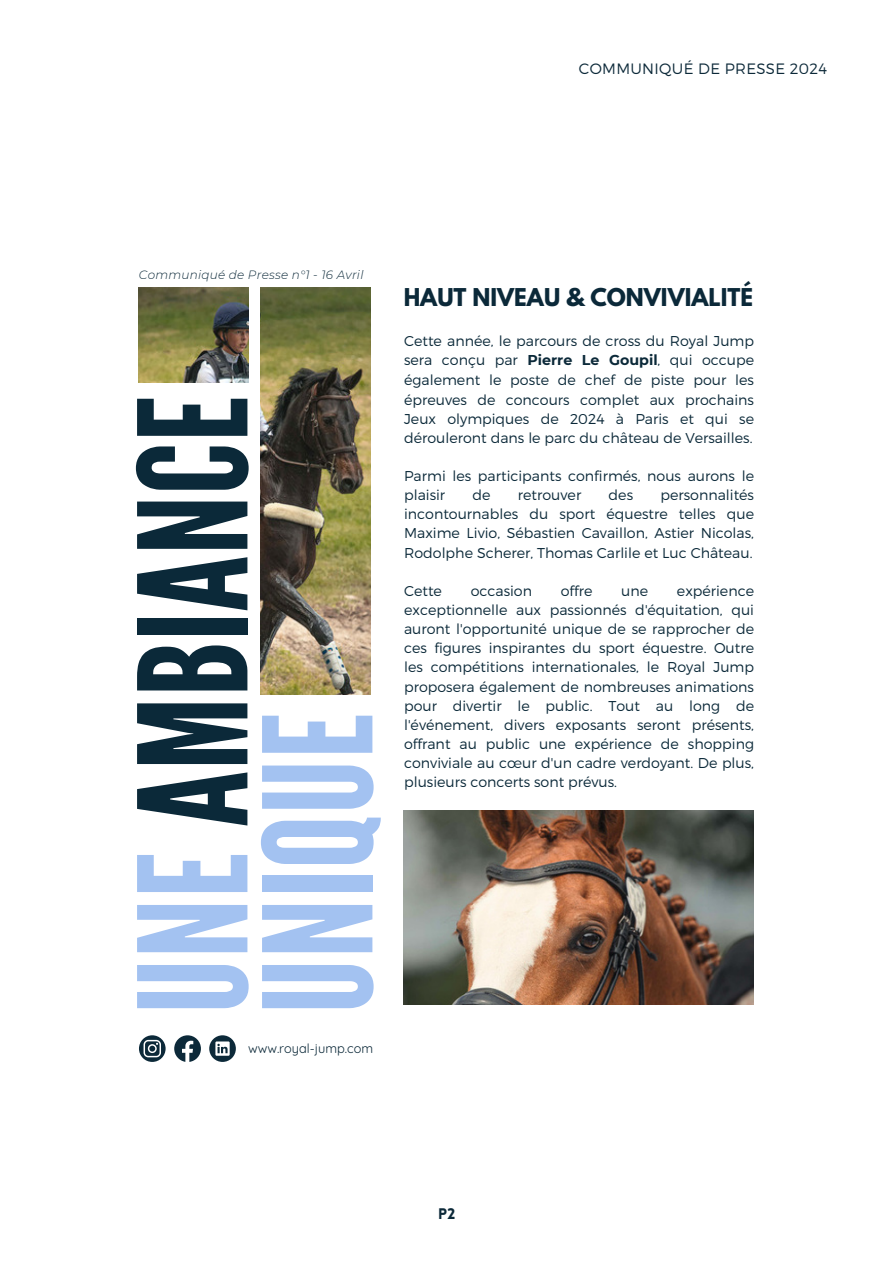
<style>
.page{position:relative;width:894px;height:1264px;background:#fff}
.page>*{position:absolute;margin:0;border:0;box-sizing:border-box;transform-origin:0 0}
.t1{font:150px/124.8px "League Gothic";letter-spacing:.005em;color:#a3c2f1}
.t2{font:700 21.75px "League Spartan";color:#0b2939}
.t3{font:300 15px "Montserrat";letter-spacing:.02em;color:#0c2939}
.t4{font:900 15px "Lovelo";color:#0c2939}
.t5{font:300 14.25px/19.2px "Montserrat";color:#0b2939;text-align:justify}
.t6{font:12.9px "Quicksand";color:#0c2939}
.t7{font:italic 300 12px "Montserrat";letter-spacing:.02em;color:#0c2939}
.s1{color:#0b2939}
.s2{font-weight:700}
</style>
<div class="page">
<img style="left:261px;top:287px;width:109px;height:408px">
<img style="left:139px;top:287px;width:109px;height:95px">
<img style="left:403px;top:810px;width:350px;height:194px">
<svg style="left:139px;top:1035px;width:26px;height:26px"></svg>
<svg style="left:174px;top:1035px;width:27px;height:26px"></svg>
<svg style="left:209px;top:1035px;width:27px;height:26px"></svg>
<svg style="left:215px;top:1041px;width:14px;height:14px"></svg>
<p class="t3" style="left:578px;top:59px;width:250px">COMMUNIQUÉ DE PRESSE 2024</p>
<p class="t7" style="left:139px;top:267px;width:226px">Communiqué de Presse n°1 - 16 Avril</p>
<h1 class="t1" style="left:135px;top:1014px;width:619px;rotate:-90deg">UNE <span class="s1">AMBIANCE<br></span>UNIQUE</h1>
<p class="t6" style="left:248px;top:1039px;width:126px">www.royal-jump.com</p>
<h2 class="t2" style="left:403px;top:286px;width:351px">HAUT NIVEAU &amp; CONVIVIALITÉ</h2>
<p class="t5" style="left:404px;top:330px;width:351px">Cette année, le parcours de cross du Royal Jump sera conçu par <span class="s2">Pierre Le Goupil</span>, qui occupe également le poste de chef de piste pour les épreuves de concours complet aux prochains Jeux olympiques de 2024 à Paris et qui se dérouleront dans le parc du château de Versailles.</p>
<p class="t5" style="left:404px;top:465px;width:351px">Parmi les participants confirmés, nous aurons le plaisir</p>
<p class="t5" style="left:404px;top:485px;width:351px;text-indent:256px">personnalités incontournables du sport équestre telles que Maxime Livio, Sébastien Cavaillon, Astier Nicolas, Rodolphe Scherer, Thomas Carlile et Luc Château.</p>
<p class="t5" style="left:404px;top:580px;width:39px">Cette</p>
<p class="t5" style="left:470px;top:580px;width:63px">occasion</p>
<p class="t5" style="left:560px;top:580px;width:33px">offre</p>
<p class="t5" style="left:621px;top:580px;width:28px">une</p>
<p class="t5" style="left:472px;top:485px;width:20px">de</p>
<p class="t5" style="left:518px;top:485px;width:65px">retrouver</p>
<p class="t5" style="left:608px;top:485px;width:26px">des</p>
<p class="t5" style="left:404px;top:580px;width:351px;text-indent:273px">expérience exceptionnelle aux passionnés d'équitation, qui auront l'opportunité unique de se rapprocher de ces figures inspirantes du sport équestre. Outre les compétitions internationales, le Royal Jump proposera également de nombreuses animations pour divertir le public. Tout au long de l'événement, divers exposants seront présents, offrant au public une expérience de shopping conviviale au cœur d'un cadre verdoyant. De plus, plusieurs concerts sont prévus.</p>
<p class="t4" style="left:438px;top:1207px;width:19px">P2</p>
</div>
